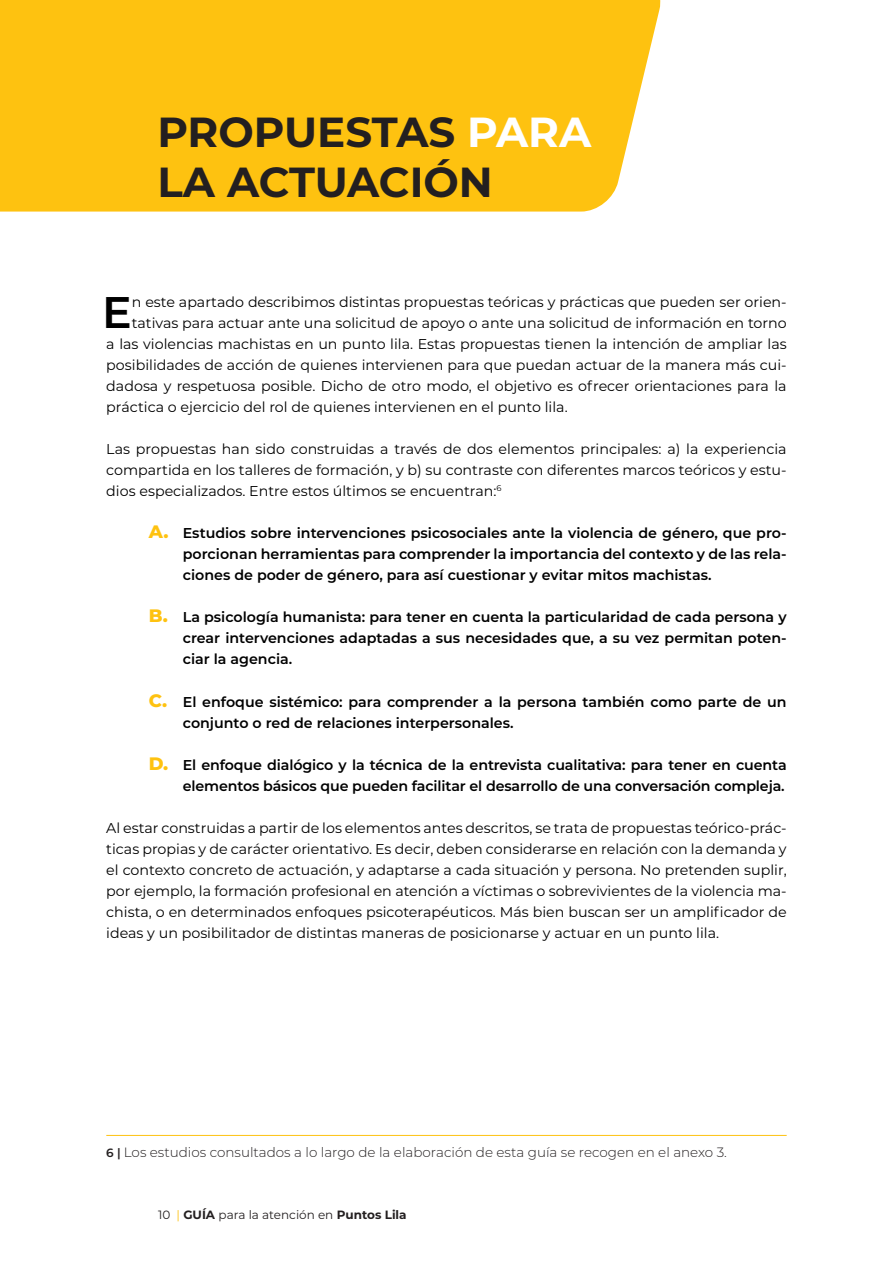
<style>
.page{position:relative;width:893px;height:1263px;background:#fff}
.page>*{position:absolute;margin:0;border:0;box-sizing:border-box;transform-origin:0 0}
.t1{font:600 44.25px "Montserrat";color:#000}
.TITULO_1{font:700 42px "Montserrat";color:#231f20}
.t2{font:14.25px/21px "Montserrat";color:#000;text-align:justify}
.t3{font:600 14.25px/21px "Montserrat";letter-spacing:-.005em;color:#000;text-align:justify}
.PIE_DE_PAGINA{font:300 13.5px "Montserrat";color:#231f20}
.t4{font:12px "Montserrat";color:#231f20}
.s1{color:#fff}
.s2{font-weight:800;font-size:18px;color:#fec210}
.s3{font-weight:600;font-size:12px}
.s4{color:#fec210}
.s5{font-weight:700}
</style>
<div class="page">
<div style="left:0;top:0;width:661px;height:212px;background:#fec210"></div>
<hr style="left:106px;top:1135px;width:681px;height:1px;background:#fec210">
<p class="TITULO_1" style="left:157px;top:102px;width:435px">PROPUESTAS <span class="s1">PARA</span></p>
<p class="TITULO_1" style="left:157px;top:151px;width:337px">LA ACTUACIÓN</p>
<p class="t1" style="left:102px;top:280px;width:31px">E</p>
<p class="t2" style="left:132px;top:291px;width:656px">n este apartado describimos distintas propuestas teóricas y prácticas que pueden ser orien-</p>
<p class="t2" style="left:132px;top:312px;width:656px">tativas para actuar ante una solicitud de apoyo o ante una solicitud de información en torno</p>
<p class="t2" style="left:106px;top:333px;width:682px">a las violencias machistas en un punto lila. Estas propuestas tienen la intención de ampliar las</p>
<p class="t2" style="left:106px;top:354px;width:682px">posibilidades de acción de quienes intervienen para que puedan actuar de la manera más cui-</p>
<p class="t2" style="left:106px;top:375px;width:682px">dadosa y respetuosa posible. Dicho de otro modo, el objetivo es ofrecer orientaciones para la</p>
<p class="t2" style="left:106px;top:396px;width:463px">práctica o ejercicio del rol de quienes intervienen en el punto lila.</p>
<p class="t2" style="left:106px;top:438px;width:682px">Las propuestas han sido construidas a través de dos elementos principales: a) la experiencia compartida en los talleres de formación, y b) su contraste con diferentes marcos teóricos y estu&shy;dios especializados. Entre estos últimos se encuentran:<sup>6</sup></p>
<p class="t3" style="left:183px;top:522px;width:605px;text-indent:-34px"><span class="s2">A.</span> Estudios sobre intervenciones psicosociales ante la violencia de género, que pro&shy;porcionan herramientas para comprender la importancia del contexto y de las rela&shy;ciones de poder de género, para así cuestionar y evitar mitos machistas.</p>
<p class="t3" style="left:183px;top:606px;width:605px;text-indent:-34px"><span class="s2">B.</span> La psicología humanista: para tener en cuenta la particularidad de cada persona y crear intervenciones adaptadas a sus necesidades que, a su vez permitan poten&shy;ciar la agencia.</p>
<p class="t3" style="left:183px;top:690px;width:605px;text-indent:-34px"><span class="s2">C.</span> El enfoque sistémico: para comprender a la persona también como parte de un conjunto o red de relaciones interpersonales.</p>
<p class="t3" style="left:149px;top:754px;width:639px;text-align:right"><span class="s2">D.</span> El enfoque dialógico y la técnica de la entrevista cualitativa: para tener en cuenta elementos básicos que pueden facilitar el desarrollo de una conversación compleja.</p>
<p class="t2" style="left:106px;top:817px;width:682px">Al estar construidas a partir de los elementos antes descritos, se trata de propuestas teórico-prác&shy;ticas propias y de carácter orientativo. Es decir, deben considerarse en relación con la demanda y el contexto concreto de actuación, y adaptarse a cada situación y persona. No pretenden suplir, por ejemplo, la formación profesional en atención a víctimas o sobrevivientes de la violencia ma&shy;chista, o en determinados enfoques psicoterapéuticos. Más bien buscan ser un amplificador de ideas y un posibilitador de distintas maneras de posicionarse y actuar en un punto lila.</p>
<p class="PIE_DE_PAGINA" style="left:106px;top:1143px;width:622px"><span class="s3">6 |</span> Los estudios consultados a lo largo de la elaboración de esta guía se recogen en el anexo 3.</p>
<p class="t4" style="left:158px;top:1207px;width:250px">10 <span class="s4">|</span> <span class="s5">GUÍA</span> para la atención en <span class="s5">Puntos Lila</span></p>
</div>
